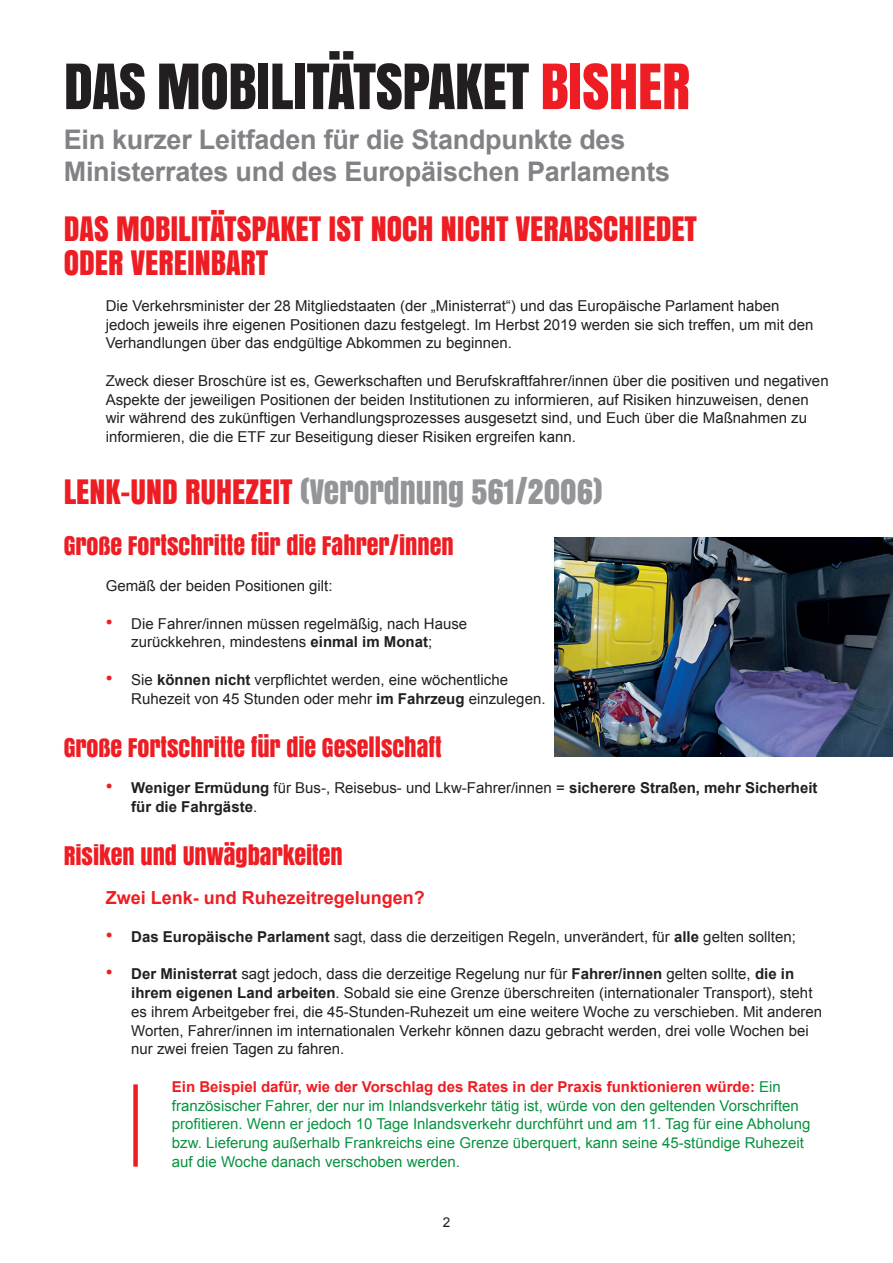
<style>
.page{position:relative;width:893px;height:1263px;background:#fff}
.page>*{position:absolute;margin:0;border:0;box-sizing:border-box;transform-origin:0 0}
.t1{font:58.5px "Anton";letter-spacing:-.01em;color:#231f20}
._5_Bhead{font:31.5px/34.5px "Anton";color:#ee1d23}
._5_Bhead-2{font:31.5px "Anton";color:#939598}
.t2{font:700 27px/31.5px "Arial";letter-spacing:-.01em;color:#808285}
._6_C-Head{font:24px "Anton";color:#ee1d23}
._7_D-head{font:700 18px "Arial";color:#ee1d23}
._0_normal{font:15px/18.8px "Arial";color:#231f20}
._3_item{font:15px/18.8px "Arial";color:#231f20}
._4_Example{font:15px/18.8px "Arial";color:#089240}
._3_item-2{font:700 15px/18.8px "Arial";color:#231f20}
._0_normal-2{font:13.5px "Arial";color:#231f20}
.s1{color:#ee1d23}
.s2{font-size:19.5px;color:#ee1d23}
.s3{font-weight:700}
.s4{font-weight:400;font-size:19.5px;color:#ee1d23}
.s5{font-weight:400}
.s6{font-weight:700;color:#ee1d23}
</style>
<div class="page">
<div style="left:133px;top:1084px;width:5px;height:82px;background:#ee1d23"></div>
<img style="left:554px;top:537px;width:339px;height:220px">
<p class="t1" style="left:64px;top:40px;width:628px">DAS MOBILITÄTSPAKET <span class="s1">BISHER</span></p>
<p class="t2" style="left:64px;top:125px;width:608px">Ein kurzer Leitfaden für die Standpunkte des<br>Ministerrates und des Europäischen Parlaments</p>
<p class="_5_Bhead" style="left:64px;top:210px;width:635px">DAS MOBILITÄTSPAKET IST NOCH NICHT VERABSCHIEDET<br>ODER VEREINBART</p>
<p class="_0_normal" style="left:106px;top:296px;width:709px">Die Verkehrsminister der 28 Mitgliedstaaten (der „Ministerrat“) und das Europäische Parlament haben jedoch jeweils ihre eigenen Positionen dazu festgelegt. Im Herbst 2019 werden sie sich treffen, um mit den<br>Verhandlungen über das endgültige Abkommen zu beginnen.</p>
<p class="_0_normal" style="left:106px;top:371px;width:724px">Zweck dieser Broschüre ist es, Gewerkschaften und Berufskraftfahrer/innen über die positiven und negativen Aspekte der jeweiligen Positionen der beiden Institutionen zu informieren, auf Risiken hinzuweisen, denen wir während des zukünftigen Verhandlungsprozesses ausgesetzt sind, und Euch über die Maßnahmen zu informieren, die die ETF zur Beseitigung dieser Risiken ergreifen kann.</p>
<p class="_5_Bhead-2" style="left:64px;top:467px;width:540px"><span class="s1">LENK-UND RUHEZEIT</span> (VERORDNUNG 561/2006)</p>
<p class="_6_C-Head" style="left:64px;top:527px;width:391px">GROßE FORTSCHRITTE FÜR DIE FAHRER/INNEN</p>
<p class="_0_normal" style="left:106px;top:577px;width:228px">Gemäß der beiden Positionen gilt:</p>
<p class="_0_normal" style="left:131px;top:614px;width:337px;text-indent:-26px"><span class="s2">•</span> Die Fahrer/innen müssen regelmäßig, nach Hause zurückkehren, mindestens <span class="s3">einmal im Monat</span>;</p>
<p class="_0_normal" style="left:131px;top:670px;width:416px;text-indent:-26px"><span class="s2">•</span> Sie <span class="s3">können nicht</span> verpflichtet werden, eine wöchentliche<br>Ruhezeit von 45 Stunden oder mehr <span class="s3">im Fahrzeug</span> einzulegen.</p>
<p class="_6_C-Head" style="left:64px;top:729px;width:380px">GROßE FORTSCHRITTE FÜR DIE GESELLSCHAFT</p>
<p class="_3_item-2" style="left:131px;top:779px;width:688px;text-indent:-26px"><span class="s4">•</span> Weniger Ermüdung <span class="s5">für Bus-, Reisebus- und Lkw-Fahrer/innen =</span> sicherere Straßen, mehr Sicherheit für die Fahrgäste<span class="s5">.</span></p>
<p class="_6_C-Head" style="left:64px;top:836px;width:281px">RISIKEN UND UNWÄGBARKEITEN</p>
<p class="_7_D-head" style="left:106px;top:886px;width:321px">Zwei Lenk- und Ruhezeitregelungen?</p>
<p class="_3_item" style="left:106px;top:927px;width:692px"><span class="s2">•</span> <span class="s3">Das Europäische Parlament</span> sagt, dass die derzeitigen Regeln, unverändert, für <span class="s3">alle</span> gelten sollten;</p>
<p class="_3_item" style="left:131px;top:965px;width:692px;text-indent:-26px"><span class="s2">•</span> <span class="s3">Der Ministerrat</span> sagt jedoch, dass die derzeitige Regelung nur für <span class="s3">Fahrer/innen</span> gelten sollte, <span class="s3">die in ihrem eigenen Land arbeiten</span>. Sobald sie eine Grenze überschreiten (internationaler Transport), steht es ihrem Arbeitgeber frei, die 45-Stunden-Ruhezeit um eine weitere Woche zu verschieben. Mit anderen Worten, Fahrer/innen im internationalen Verkehr können dazu gebracht werden, drei volle Wochen bei nur zwei freien Tagen zu fahren.</p>
<p class="_4_Example" style="left:172px;top:1077px;width:640px"><span class="s6">Ein Beispiel dafür, wie der Vorschlag des Rates in der Praxis funktionieren würde:</span> Ein französischer Fahrer, der nur im Inlandsverkehr tätig ist, würde von den geltenden Vorschriften profitieren. Wenn er jedoch 10 Tage Inlandsverkehr durchführt und am 11. Tag für eine Abholung bzw. Lieferung außerhalb Frankreichs eine Grenze überquert, kann seine 45-stündige Ruhezeit auf die Woche danach verschoben werden.</p>
<p class="_0_normal-2" style="left:443px;top:1213px;width:9px">2</p>
</div>
